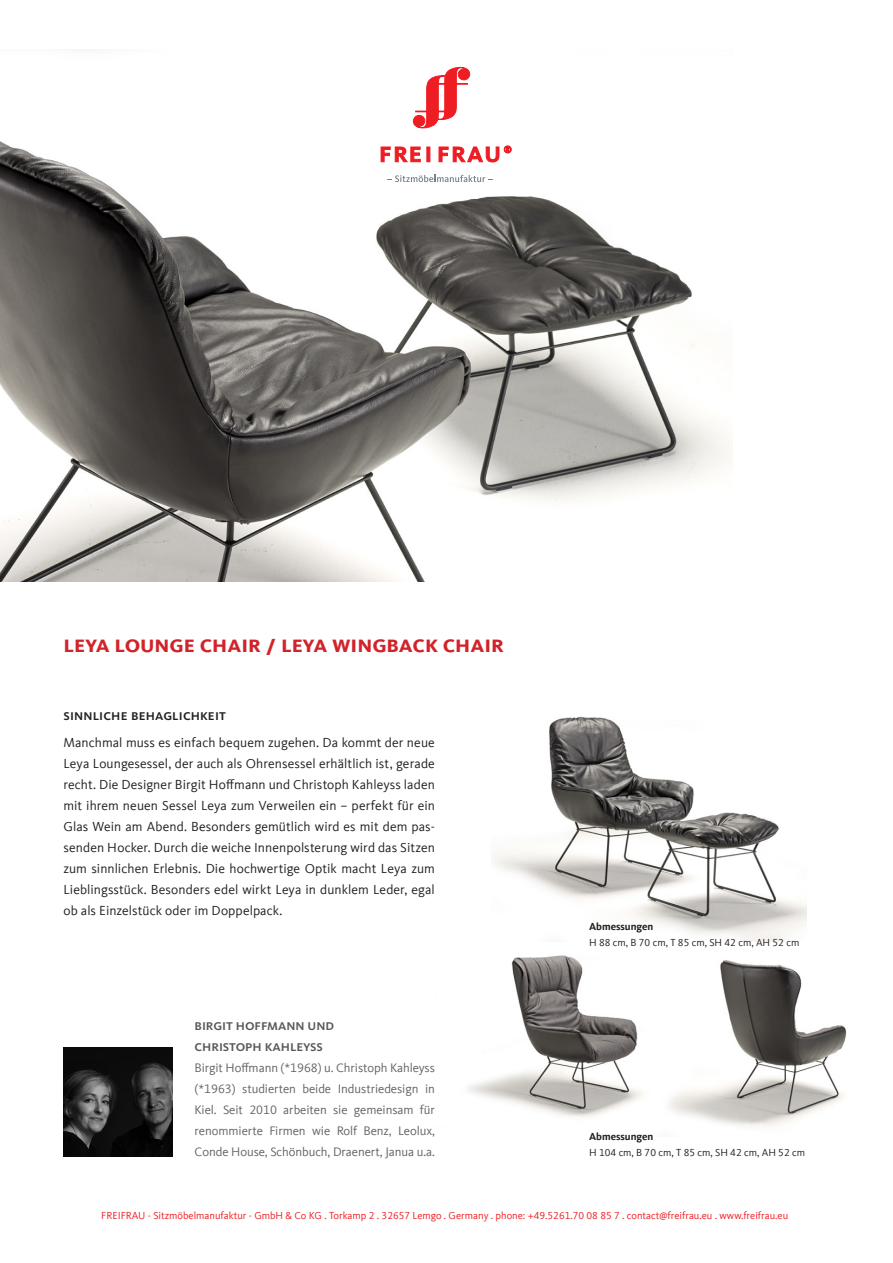
<style>
.page{position:relative;width:893px;height:1263px;background:#fff}
.page>*{position:absolute;margin:0;border:0;box-sizing:border-box;transform-origin:0 0}
.t1{font:700 24px "Kievit Sc Offc";color:#d1232a}
.t2{font:15px "Kievit Medium SC";letter-spacing:-.005em;color:#57585a}
.t3{font:15px "Kievit Medium SC";letter-spacing:.01em;color:#231f20}
.t4{font:13.5px/21px "Kievit Offc";letter-spacing:.005em;color:#231f20;text-align:justify}
.t5{font:12.75px/21px "Kievit Offc";letter-spacing:-.005em;color:#636366;text-align:justify}
.t6{font:10.5px "Kievit Offc";color:#ee1d23}
.t7{font:10.5px "Kievit Offc";color:#231f20}
.t8{font:700 10.5px "Kievit Offc";color:#231f20}
</style>
<div class="page">
<img style="left:669px;top:941px;width:178px;height:186px">
<img style="left:0;top:66px;width:733px;height:515px">
<svg style="left:413px;top:67px;width:57px;height:61px"></svg>
<svg style="left:381px;top:147px;width:40px;height:15px"></svg>
<hr style="left:427px;top:147px;width:3px;height:15px;background:#ee1d23">
<svg style="left:439px;top:146px;width:73px;height:16px"></svg>
<svg style="left:388px;top:175px;width:104px;height:7px"></svg>
<img style="left:63px;top:1047px;width:109px;height:109px">
<img style="left:492px;top:716px;width:315px;height:225px">
<img style="left:468px;top:955px;width:174px;height:163px">
<p class="t1" style="left:63px;top:630px;width:442px">leya lounge chair / leya wingback chair</p>
<p class="t3" style="left:63px;top:706px;width:164px">sinnliche behaglichkeit</p>
<p class="t4" style="left:63px;top:732px;width:373px">Manchmal muss es einfach bequem zugehen. Da kommt der neue Leya Loungesessel, der auch als Ohrensessel erhältlich ist, gerade recht. Die Designer Birgit Hoffmann und Christoph Kahleyss laden mit ihrem neuen Sessel Leya zum Verweilen ein – perfekt für ein Glas Wein am Abend. Besonders gemütlich wird es mit dem pas&shy;senden Hocker. Durch die weiche Innenpolsterung wird das Sitzen zum sinnlichen Erlebnis. Die hochwertige Optik macht Leya zum Lieblingsstück. Besonders edel wirkt Leya in dunklem Leder, egal ob als Einzelstück oder im Doppelpack.</p>
<p class="t2" style="left:195px;top:1016px;width:141px">birgit hoffmann und</p>
<p class="t2" style="left:195px;top:1037px;width:130px">christoph kahleyss</p>
<p class="t5" style="left:195px;top:1057px;width:242px">Birgit Hoffmann (*1968) u. Christoph Kahleyss (*1963) studierten beide Industriedesign in Kiel. Seit 2010 arbeiten sie gemeinsam für renommierte Firmen wie Rolf Benz, Leolux, Conde House, Schönbuch, Draenert, Janua u.a.</p>
<p class="t8" style="left:589px;top:921px;width:66px">Abmessungen</p>
<p class="t7" style="left:589px;top:937px;width:212px">H 88 cm, B 70 cm, T 85 cm, SH 42 cm, AH 52 cm</p>
<p class="t8" style="left:589px;top:1131px;width:66px">Abmessungen</p>
<p class="t7" style="left:589px;top:1147px;width:217px">H 104 cm, B 70 cm, T 85 cm, SH 42 cm, AH 52 cm</p>
<p class="t6" style="left:101px;top:1209px;width:688px">FREIFRAU - Sitzmöbelmanufaktur - GmbH &amp; Co KG . Torkamp 2 . 32657 Lemgo . Germany . phone: +49.5261.70 08 85 7 . contact@freifrau.eu . www.freifrau.eu</p>
</div>
